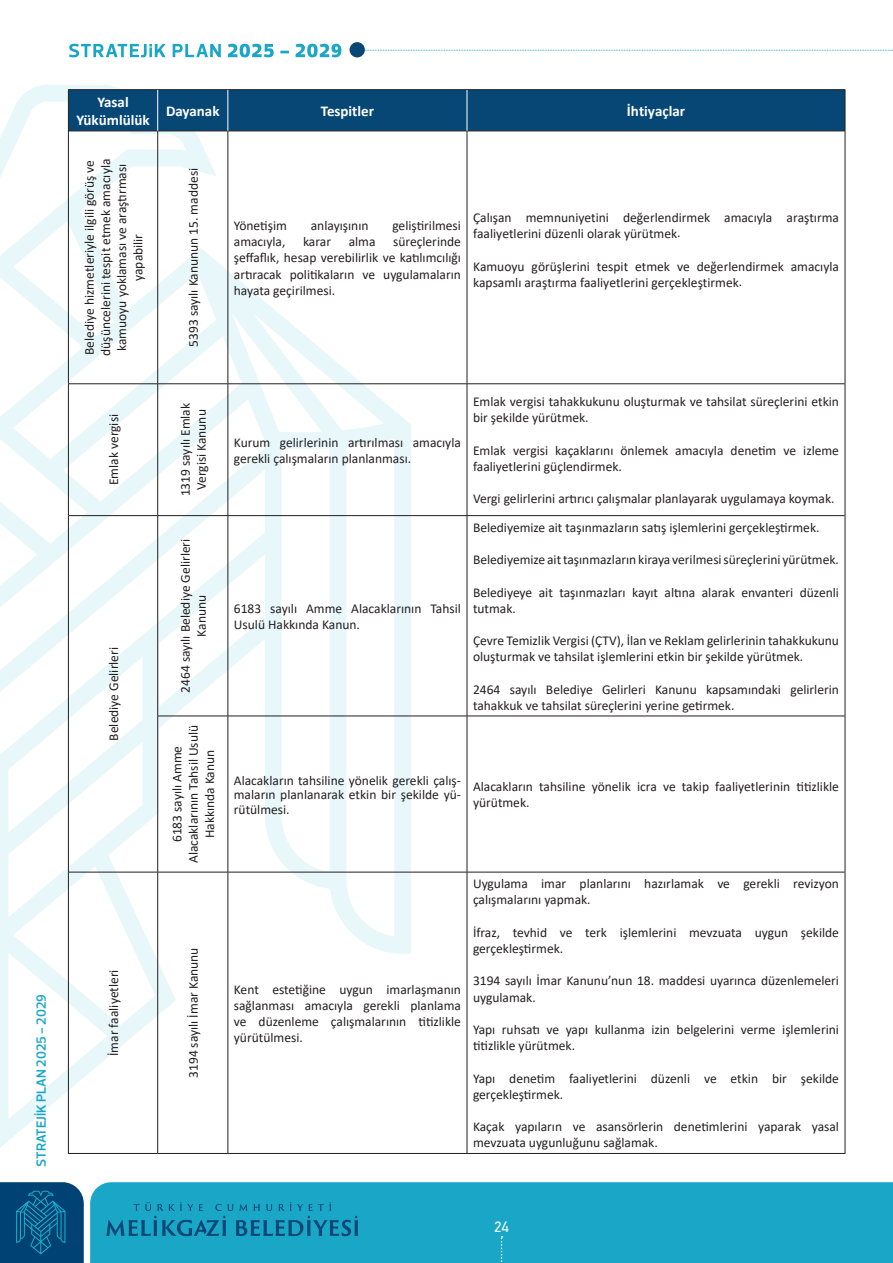
<style>
.page{position:relative;width:893px;height:1263px;background:#fff}
.page>*{position:absolute;margin:0;border:0;box-sizing:border-box;transform-origin:0 0}
.List_Paragraph{font:700 15px "Calibri";color:#fff}
.t1{font:15px "PF Din Text Pro";color:#fff}
.List_Paragraph-2{font:13.5px/16.2px "Calibri";color:#231f20}
.t2{font:600 13.5px "Prelo";color:#1aa7c7}
</style>
<div class="page">
<div style="left:90px;top:1182px;width:803px;height:81px;background:#1aa7c7"></div>
<svg style="left:0;top:1182px;width:84px;height:81px;background:#07517f"></svg>
<svg style="left:501px;top:1236px;width:2px;height:27px"></svg>
<svg style="left:69px;top:44px;width:272px;height:13px"></svg>
<div style="left:350px;top:42px;width:15px;height:15px;background:#064776;border-radius:50%"></div>
<svg style="left:106px;top:1202px;width:252px;height:34px;background:#1591b5"></svg>
<svg style="left:364px;top:50px;width:529px;height:1px"></svg>
<svg style="left:0;top:85px;width:411px;height:1063px"></svg>
<div style="left:69px;top:90px;width:776px;height:41px;background:#064776"></div>
<hr style="left:69px;top:131px;width:89px;height:1px;background:#231f20">
<hr style="left:158px;top:131px;width:70px;height:1px;background:#231f20">
<hr style="left:228px;top:131px;width:239px;height:1px;background:#231f20">
<hr style="left:467px;top:131px;width:378px;height:1px;background:#231f20">
<hr style="left:68px;top:89px;width:90px;height:1px;background:#231f20">
<hr style="left:68px;top:90px;width:1px;height:41px;background:#231f20">
<hr style="left:158px;top:89px;width:70px;height:1px;background:#231f20">
<hr style="left:228px;top:89px;width:239px;height:1px;background:#231f20">
<hr style="left:467px;top:89px;width:378px;height:1px;background:#231f20">
<hr style="left:845px;top:90px;width:1px;height:41px;background:#231f20">
<hr style="left:157px;top:131px;width:1px;height:253px;background:#231f20">
<hr style="left:228px;top:131px;width:1px;height:253px;background:#231f20">
<hr style="left:467px;top:131px;width:1px;height:253px;background:#231f20">
<hr style="left:69px;top:383px;width:89px;height:1px;background:#231f20">
<hr style="left:158px;top:383px;width:70px;height:1px;background:#231f20">
<hr style="left:157px;top:384px;width:1px;height:131px;background:#231f20">
<hr style="left:228px;top:383px;width:239px;height:1px;background:#231f20">
<hr style="left:228px;top:384px;width:1px;height:131px;background:#231f20">
<hr style="left:467px;top:383px;width:378px;height:1px;background:#231f20">
<hr style="left:467px;top:384px;width:1px;height:131px;background:#231f20">
<hr style="left:69px;top:515px;width:89px;height:1px;background:#231f20">
<hr style="left:158px;top:515px;width:70px;height:1px;background:#231f20">
<hr style="left:157px;top:516px;width:1px;height:200px;background:#231f20">
<hr style="left:228px;top:515px;width:239px;height:1px;background:#231f20">
<hr style="left:228px;top:516px;width:1px;height:200px;background:#231f20">
<hr style="left:467px;top:515px;width:378px;height:1px;background:#231f20">
<hr style="left:467px;top:516px;width:1px;height:200px;background:#231f20">
<hr style="left:158px;top:716px;width:70px;height:1px;background:#231f20">
<hr style="left:157px;top:716px;width:1px;height:156px;background:#231f20">
<hr style="left:228px;top:716px;width:239px;height:1px;background:#231f20">
<hr style="left:228px;top:716px;width:1px;height:156px;background:#231f20">
<hr style="left:467px;top:716px;width:378px;height:1px;background:#231f20">
<hr style="left:467px;top:716px;width:1px;height:156px;background:#231f20">
<hr style="left:69px;top:872px;width:89px;height:1px;background:#231f20">
<hr style="left:158px;top:872px;width:70px;height:1px;background:#231f20">
<hr style="left:157px;top:872px;width:1px;height:281px;background:#231f20">
<hr style="left:228px;top:872px;width:239px;height:1px;background:#231f20">
<hr style="left:228px;top:872px;width:1px;height:281px;background:#231f20">
<hr style="left:467px;top:872px;width:378px;height:1px;background:#231f20">
<hr style="left:467px;top:872px;width:1px;height:281px;background:#231f20">
<hr style="left:68px;top:131px;width:1px;height:253px;background:#231f20">
<hr style="left:845px;top:131px;width:1px;height:253px;background:#231f20">
<hr style="left:68px;top:384px;width:1px;height:132px;background:#231f20">
<hr style="left:845px;top:384px;width:1px;height:132px;background:#231f20">
<hr style="left:68px;top:516px;width:1px;height:200px;background:#231f20">
<hr style="left:68px;top:716px;width:1px;height:156px;background:#231f20">
<hr style="left:845px;top:516px;width:1px;height:200px;background:#231f20">
<hr style="left:845px;top:716px;width:1px;height:156px;background:#231f20">
<hr style="left:68px;top:872px;width:1px;height:281px;background:#231f20">
<hr style="left:845px;top:872px;width:1px;height:281px;background:#231f20">
<hr style="left:68px;top:1153px;width:90px;height:1px;background:#231f20">
<hr style="left:158px;top:1153px;width:70px;height:1px;background:#231f20">
<hr style="left:228px;top:1153px;width:239px;height:1px;background:#231f20">
<hr style="left:467px;top:1153px;width:378px;height:1px;background:#231f20">
<hr style="left:157px;top:90px;width:1px;height:41px;background:#fff">
<hr style="left:228px;top:90px;width:1px;height:41px;background:#fff">
<hr style="left:467px;top:90px;width:1px;height:41px;background:#fff">
<p class="t2" style="left:33px;top:1167px;width:174px;rotate:-90deg">STRATEJİK PLAN 2025 - 2029</p>
<p class="List_Paragraph" style="left:97px;top:91px;width:33px">Yasal</p>
<p class="List_Paragraph" style="left:76px;top:109px;width:75px">Yükümlülük</p>
<p class="List_Paragraph" style="left:166px;top:100px;width:55px">Dayanak</p>
<p class="List_Paragraph" style="left:321px;top:100px;width:55px">Tespitler</p>
<p class="List_Paragraph" style="left:627px;top:100px;width:60px">İhtiyaçlar</p>
<p class="List_Paragraph-2" style="left:81px;top:356px;width:199px;text-align:center;rotate:-90deg">Belediye hizmetleriyle ilgili görüş ve düşüncelerini tespit etmek amacıyla kamuoyu yoklaması ve araştırması yapabilir</p>
<p class="List_Paragraph-2" style="left:185px;top:347px;width:180px;rotate:-90deg">5393 sayılı Kanunun 15. maddesi</p>
<p class="List_Paragraph-2" style="left:105px;top:485px;width:73px;rotate:-90deg">Emlak vergisi</p>
<p class="List_Paragraph-2" style="left:177px;top:496px;width:95px;text-align:center;rotate:-90deg">1319 sayılı Emlak<br>Vergisi Kanunu</p>
<p class="List_Paragraph-2" style="left:105px;top:741px;width:95px;rotate:-90deg">Belediye Gelirleri</p>
<p class="List_Paragraph-2" style="left:105px;top:1056px;width:88px;rotate:-90deg">İmar faaliyetleri</p>
<p class="List_Paragraph-2" style="left:177px;top:693px;width:155px;text-align:center;rotate:-90deg">2464 sayılı Belediye Gelirleri<br>Kanunu</p>
<p class="List_Paragraph-2" style="left:169px;top:863px;width:140px;text-align:center;rotate:-90deg">6183 sayılı Amme<br>Alacaklarının Tahsil Usulü<br>Hakkında Kanun</p>
<p class="List_Paragraph-2" style="left:185px;top:1078px;width:132px;rotate:-90deg">3194 sayılı İmar Kanunu</p>
<p class="List_Paragraph-2" style="left:234px;top:217px;width:55px">Yönetişim</p>
<p class="List_Paragraph-2" style="left:311px;top:217px;width:59px">anlayışının</p>
<p class="List_Paragraph-2" style="left:392px;top:217px;width:70px">geliştirilmesi</p>
<p class="List_Paragraph-2" style="left:234px;top:233px;width:53px">amacıyla,</p>
<p class="List_Paragraph-2" style="left:303px;top:233px;width:29px">karar</p>
<p class="List_Paragraph-2" style="left:349px;top:233px;width:28px">alma</p>
<p class="List_Paragraph-2" style="left:234px;top:233px;width:229px;text-align:justify;text-indent:159px">süreçlerinde şeffaflık, hesap verebilirlik ve katılımcılığı artıracak politikaların ve uygulamaların hayata geçirilmesi.</p>
<p class="List_Paragraph-2" style="left:473px;top:209px;width:367px">Çalışan memnuniyetini değerlendirmek amacıyla araştırma faaliyetlerini düzenli olarak yürütmek.</p>
<p class="List_Paragraph-2" style="left:473px;top:258px;width:367px">Kamuoyu görüşlerini tespit etmek ve değerlendirmek amacıyla kapsamlı araştırma faaliyetlerini gerçekleştirmek.</p>
<p class="List_Paragraph-2" style="left:234px;top:434px;width:229px">Kurum gelirlerinin artırılması amacıyla gerekli çalışmaların planlanması.</p>
<p class="List_Paragraph-2" style="left:234px;top:600px;width:229px">6183 sayılı Amme Alacaklarının Tahsil<br>Usulü Hakkında Kanun.</p>
<p class="List_Paragraph-2" style="left:473px;top:393px;width:367px">Emlak vergisi tahakkukunu oluşturmak ve tahsilat süreçlerini etkin bir şekilde yürütmek.</p>
<p class="List_Paragraph-2" style="left:473px;top:442px;width:367px">Emlak vergisi kaçaklarını önlemek amacıyla denetim ve izleme faaliyetlerini güçlendirmek.</p>
<p class="List_Paragraph-2" style="left:473px;top:490px;width:363px">Vergi gelirlerini artırıcı çalışmalar planlayarak uygulamaya koymak.</p>
<p class="List_Paragraph-2" style="left:473px;top:519px;width:348px">Belediyemize ait taşınmazların satış işlemlerini gerçekleştirmek.</p>
<p class="List_Paragraph-2" style="left:473px;top:551px;width:367px">Belediyemize ait taşınmazların kiraya verilmesi süreçlerini yürütmek.</p>
<p class="List_Paragraph-2" style="left:473px;top:584px;width:367px">Belediyeye ait taşınmazları kayıt altına alarak envanteri düzenli tutmak.</p>
<p class="List_Paragraph-2" style="left:473px;top:632px;width:367px">Çevre Temizlik Vergisi (ÇTV), İlan ve Reklam gelirlerinin tahakkukunu oluşturmak ve tahsilat işlemlerini etkin bir şekilde yürütmek.</p>
<p class="List_Paragraph-2" style="left:473px;top:681px;width:367px">2464 sayılı Belediye Gelirleri Kanunu kapsamındaki gelirlerin tahakkuk ve tahsilat süreçlerini yerine getirmek.</p>
<p class="List_Paragraph-2" style="left:234px;top:772px;width:229px;line-height:14.5px;text-align:justify">Alacakların tahsiline yönelik gerekli çalış&shy;maların planlanarak etkin bir şekilde yü&shy;rütülmesi.</p>
<p class="List_Paragraph-2" style="left:473px;top:778px;width:367px">Alacakların tahsiline yönelik icra ve takip faaliyetlerinin titizlikle yürütmek.</p>
<p class="List_Paragraph-2" style="left:234px;top:981px;width:229px;text-align:justify">Kent estetiğine uygun imarlaşmanın sağlanması amacıyla gerekli planlama ve düzenleme çalışmalarının titizlikle yürütülmesi.</p>
<p class="List_Paragraph-2" style="left:473px;top:875px;width:367px">Uygulama imar planlarını hazırlamak ve gerekli revizyon çalışmalarını yapmak.</p>
<p class="List_Paragraph-2" style="left:473px;top:924px;width:367px">İfraz, tevhid ve terk işlemlerini mevzuata uygun şekilde gerçekleştirmek.</p>
<p class="List_Paragraph-2" style="left:473px;top:972px;width:368px">3194 sayılı İmar Kanunu’nun 18. maddesi uyarınca düzenlemeleri uygulamak.</p>
<p class="List_Paragraph-2" style="left:473px;top:1021px;width:367px">Yapı ruhsatı ve yapı kullanma izin belgelerini verme işlemlerini titizlikle yürütmek.</p>
<p class="List_Paragraph-2" style="left:473px;top:1070px;width:367px">Yapı denetim faaliyetlerini düzenli ve etkin bir şekilde gerçekleştirmek.</p>
<p class="List_Paragraph-2" style="left:473px;top:1118px;width:367px">Kaçak yapıların ve asansörlerin denetimlerini yaparak yasal mevzuata uygunluğunu sağlamak.</p>
<p class="t1" style="left:494px;top:1218px;width:16px">24</p>
</div>
